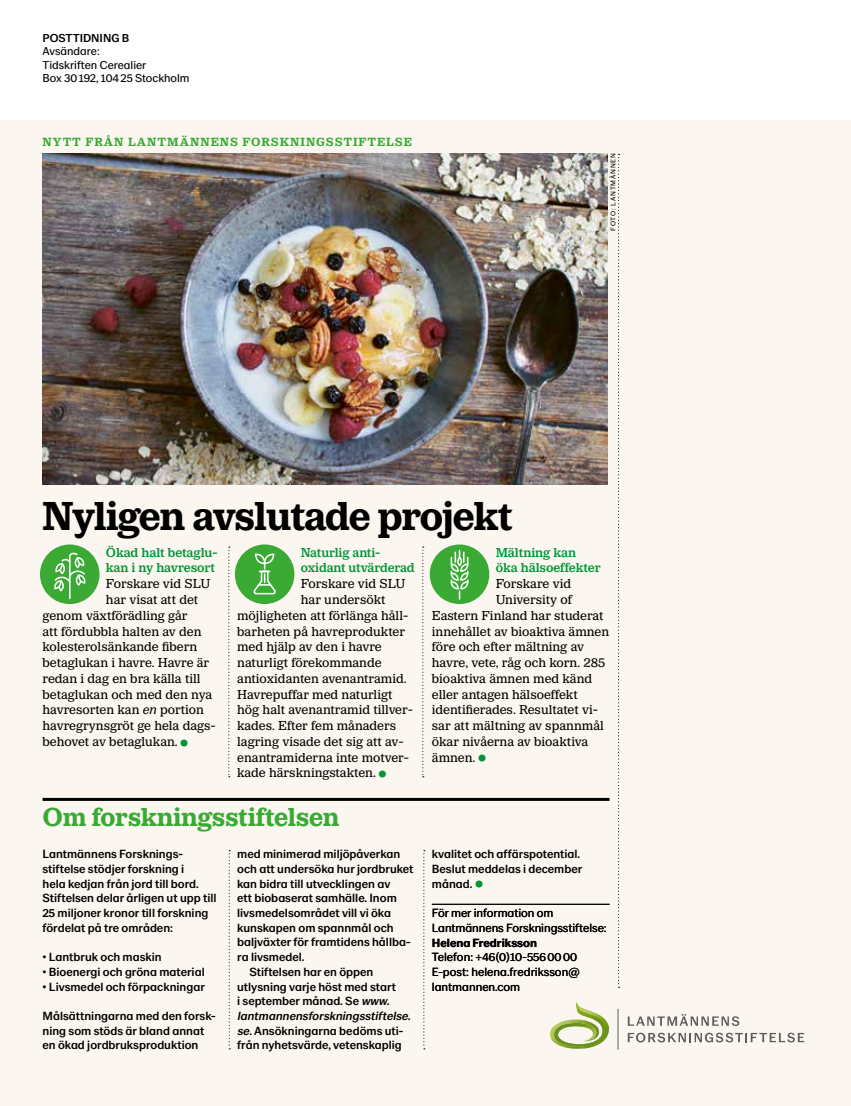
<style>
.page{position:relative;width:851px;height:1106px;background:#fff}
.page>*{position:absolute;margin:0;border:0;box-sizing:border-box;transform-origin:0 0}
.t1{font:700 42px "LM Serif";letter-spacing:-.025em;color:#000}
.t2{font:700 27px "LM Serif";letter-spacing:-.01em;color:#3aaa35}
.t3{font:13.5px "LM Serif";color:#000}
.t4{font:500 13.5px/15.8px "LM Serif";letter-spacing:-.01em;color:#009636}
.t5{font:500 12.3px/14.7px "LM Sans 201902";color:#000}
.t6{font:12.3px/14.7px "LM Sans 201902";letter-spacing:-.005em;color:#000}
.t7{font:700 12.3px "LM Serif";letter-spacing:.075em;color:#3aaa35}
.t8{font:italic 500 12.3px "LM Sans 201902";color:#000}
.t9{font:700 12.3px "LM Sans 201902";color:#000}
.t10{font:12px/13.5px "LM Sans 201902";color:#000}
.t11{font:500 12px "LM Sans 201902";color:#000}
.t12{font:7.05px "LM Sans 201902";letter-spacing:.11em;color:#000}
.s1{font-style:italic}
</style>
<div class="page">
<div style="left:0;top:120px;width:850px;height:986px;background:#fbf7f0"></div>
<svg style="left:618px;top:154px;width:1px;height:833px"></svg>
<svg style="left:550px;top:1002px;width:59px;height:46px"></svg>
<svg style="left:627px;top:1014px;width:112px;height:12px"></svg>
<svg style="left:627px;top:1032px;width:177px;height:10px"></svg>
<hr style="left:617px;top:1008px;width:1px;height:41px;background:#5f6062">
<hr style="left:43px;top:798px;width:566px;height:3px;background:#000">
<svg style="left:423px;top:850px;width:2px;height:199px"></svg>
<hr style="left:432px;top:904px;width:177px;height:1px;background:#000">
<svg style="left:229px;top:850px;width:1px;height:199px"></svg>
<svg style="left:422px;top:546px;width:2px;height:231px"></svg>
<svg style="left:228px;top:546px;width:2px;height:231px"></svg>
<img style="left:43px;top:153px;width:565px;height:332px">
<div style="left:235px;top:544px;width:59px;height:60px;background:#3aaa35;border-radius:50%"></div>
<svg style="left:253px;top:553px;width:23px;height:42px"></svg>
<div style="left:429px;top:544px;width:60px;height:60px;background:#3aaa35;border-radius:50%"></div>
<svg style="left:450px;top:550px;width:18px;height:49px"></svg>
<div style="left:40px;top:544px;width:59px;height:60px;background:#3aaa35;border-radius:50%"></div>
<hr style="left:69px;top:556px;width:2px;height:42px;background:#fff">
<svg style="left:54px;top:553px;width:32px;height:38px"></svg>
<p class="t11" style="left:43px;top:31px;width:88px">POSTTIDNING B</p>
<p class="t10" style="left:43px;top:44px;width:148px">Avsändare:<br>Tidskriften Cerealier<br>Box 30192, 10425 Stockholm</p>
<p class="t7" style="left:43px;top:135px;width:371px">NYTT FRÅN LANTMÄNNENS FORSKNINGSSTIFTELSE</p>
<p class="t12" style="left:609px;top:231px;width:79px;rotate:-90deg">FOTO: LANTMÄNNEN</p>
<h1 class="t1" style="left:42px;top:492px;width:472px">Nyligen avslutade projekt</h1>
<p class="t4" style="left:106px;top:544px;width:113px">Ökad halt betaglu&shy;kan i ny havresort</p>
<p class="t3" style="left:106px;top:576px;width:106px">Forskare vid SLU</p>
<p class="t3" style="left:106px;top:592px;width:94px">har visat att det</p>
<p class="t3" style="left:43px;top:607px;width:146px">genom växtförädling går</p>
<p class="t3" style="left:43px;top:623px;width:160px">att fördubbla halten av den</p>
<p class="t3" style="left:43px;top:639px;width:156px">kolesterolsänkande fibern</p>
<p class="t3" style="left:43px;top:655px;width:168px">betaglukan i havre. Havre är</p>
<p class="t3" style="left:43px;top:671px;width:159px">redan i dag en bra källa till</p>
<p class="t3" style="left:43px;top:686px;width:171px">betaglukan och med den nya</p>
<p class="t3" style="left:43px;top:702px;width:163px">havresorten kan <span class="s1">en</span> portion</p>
<p class="t3" style="left:43px;top:718px;width:175px">havregrynsgröt ge hela dags-</p>
<p class="t3" style="left:43px;top:734px;width:137px">behovet av betaglukan.</p>
<p class="t4" style="left:301px;top:544px;width:115px">Naturlig anti&shy;oxidant utvärderad</p>
<p class="t3" style="left:301px;top:576px;width:106px">Forskare vid SLU</p>
<p class="t3" style="left:301px;top:592px;width:86px">har undersökt</p>
<p class="t3" style="left:237px;top:607px;width:172px">möjligheten att förlänga håll-</p>
<p class="t3" style="left:237px;top:623px;width:169px">barheten på havreprodukter</p>
<p class="t3" style="left:237px;top:639px;width:146px">med hjälp av den i havre</p>
<p class="t3" style="left:237px;top:655px;width:146px">naturligt förekommande</p>
<p class="t3" style="left:237px;top:670px;width:171px">antioxidanten avenantramid.</p>
<p class="t3" style="left:237px;top:686px;width:157px">Havrepuffar med naturligt</p>
<p class="t3" style="left:237px;top:702px;width:177px">hög halt avenantramid tillver-</p>
<p class="t3" style="left:237px;top:718px;width:160px">kades. Efter fem månaders</p>
<p class="t3" style="left:237px;top:734px;width:168px">lagring visade det sig att av-</p>
<p class="t3" style="left:237px;top:749px;width:173px">enantramiderna inte motver-</p>
<p class="t3" style="left:237px;top:765px;width:140px">kade härskningstakten.</p>
<h2 class="t2" style="left:43px;top:802px;width:298px">Om forskningsstiftelsen</h2>
<p class="t5" style="left:43px;top:846px;width:175px">Lantmännens Forsknings&shy;stiftelse stödjer forskning i<br>hela kedjan från jord till bord.<br>Stiftelsen delar årligen ut upp till<br>25 miljoner kronor till forskning fördelat på tre områden:</p>
<p class="t5" style="left:43px;top:949px;width:121px">• Lantbruk och maskin</p>
<p class="t5" style="left:43px;top:964px;width:164px">• Bioenergi och gröna material</p>
<p class="t5" style="left:43px;top:979px;width:164px">• Livsmedel och förpackningar</p>
<p class="t5" style="left:43px;top:1008px;width:174px">Målsättningarna med den forsk&shy;ning som stöds är bland annat en ökad jordbruksproduktion</p>
<p class="t5" style="left:237px;top:846px;width:165px">med minimerad miljöpåverkan</p>
<p class="t5" style="left:237px;top:861px;width:178px">och att undersöka hur jordbruket</p>
<p class="t5" style="left:237px;top:876px;width:155px">kan bidra till utvecklingen av</p>
<p class="t5" style="left:237px;top:890px;width:161px">ett biobaserat samhälle. Inom</p>
<p class="t5" style="left:237px;top:905px;width:155px">livsmedelsområdet vill vi öka</p>
<p class="t5" style="left:237px;top:920px;width:158px">kunskapen om spannmål och</p>
<p class="t5" style="left:237px;top:935px;width:175px">baljväxter för framtidens hållba-</p>
<p class="t5" style="left:237px;top:949px;width:69px">ra livsmedel.</p>
<p class="t5" style="left:249px;top:964px;width:125px">Stiftelsen har en öppen</p>
<p class="t5" style="left:237px;top:979px;width:160px">utlysning varje höst med start</p>
<p class="t5" style="left:237px;top:993px;width:156px">i september månad. Se <span class="s1">www.</span></p>
<p class="t8" style="left:237px;top:1008px;width:177px">lantmannensforskningsstiftelse.</p>
<p class="t5" style="left:237px;top:1023px;width:168px"><span class="s1">se</span>. Ansökningarna bedöms uti-</p>
<p class="t5" style="left:237px;top:1037px;width:166px">från nyhetsvärde, vetenskaplig</p>
<p class="t4" style="left:495px;top:544px;width:106px">Mältning kan öka hälsoeffekter</p>
<p class="t3" style="left:495px;top:576px;width:77px">Forskare vid</p>
<p class="t3" style="left:495px;top:592px;width:78px">University of</p>
<p class="t3" style="left:432px;top:607px;width:173px">Eastern Finland har studerat</p>
<p class="t3" style="left:432px;top:623px;width:179px">innehållet av bioaktiva ämnen</p>
<p class="t3" style="left:432px;top:639px;width:154px">före och efter mältning av</p>
<p class="t3" style="left:432px;top:655px;width:175px">havre, vete, råg och korn. 285</p>
<p class="t3" style="left:432px;top:671px;width:162px">bioaktiva ämnen med känd</p>
<p class="t3" style="left:432px;top:686px;width:147px">eller antagen hälsoeffekt</p>
<p class="t3" style="left:432px;top:702px;width:167px">identifierades. Resultatet vi-</p>
<p class="t3" style="left:432px;top:718px;width:173px">sar att mältning av spannmål</p>
<p class="t3" style="left:432px;top:734px;width:158px">ökar nivåerna av bioaktiva</p>
<p class="t3" style="left:432px;top:749px;width:45px">ämnen.</p>
<p class="t5" style="left:432px;top:846px;width:152px">kvalitet och affärspotential.<br>Beslut meddelas i december månad.</p>
<p class="t6" style="left:432px;top:905px;width:176px">För mer information om<br>Lantmännens Forskningsstiftelse:</p>
<p class="t9" style="left:432px;top:935px;width:107px">Helena Fredriksson</p>
<p class="t6" style="left:432px;top:949px;width:149px">Telefon: +46(0)10-5560000<br>E-post: helena.fredriksson@ lantmannen.com</p>
</div>
